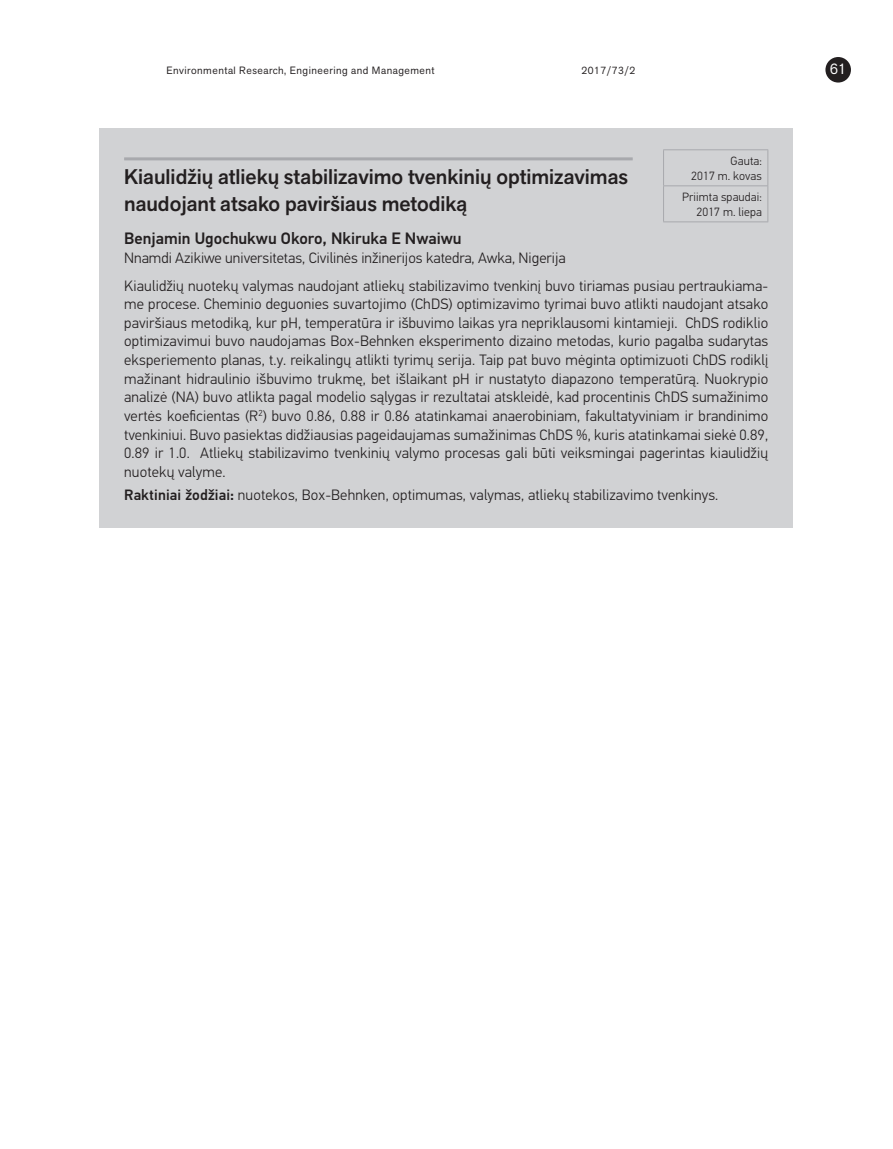
<style>
.page{position:relative;width:893px;height:1149px;background:#fff}
.page>*{position:absolute;margin:0;border:0;box-sizing:border-box;transform-origin:0 0}
.skyrelis{font:500 21px/27px "Akzid Grtsk Next";color:#231f20}
.Pavarde_EREM{font:500 16.5px "PF Din Text Pro";color:#231f20}
.pagrindinis{font:300 15px/18.6px "PF Din Text Pro";letter-spacing:.01em;color:#231f20;text-align:justify}
.Universitetas_EREM{font:300 15px "PF Din Text Pro";color:#231f20}
.t1{font:15px "Akzid Grtsk Next";color:#fff}
.pagrindinis-2{font:300 12px/15px "PF Din Text Pro";letter-spacing:.01em;color:#231f20;text-align:right}
.t2{font:10.5px "Akzid Grtsk Next";letter-spacing:.05em;color:#231f20}
.s1{font-weight:500}
</style>
<div class="page">
<div style="left:825px;top:57px;width:26px;height:25px;background:#231f20;border-radius:50%"></div>
<div style="left:99px;top:128px;width:694px;height:399px;background:#d1d2d4"></div>
<hr style="left:663px;top:149px;width:105px;height:1px;background:#a8a9ad">
<hr style="left:663px;top:150px;width:1px;height:35px;background:#a8a9ad">
<hr style="left:767px;top:150px;width:1px;height:35px;background:#a8a9ad">
<hr style="left:663px;top:185px;width:105px;height:1px;background:#a8a9ad">
<hr style="left:663px;top:186px;width:1px;height:35px;background:#a8a9ad">
<hr style="left:767px;top:186px;width:1px;height:35px;background:#a8a9ad">
<hr style="left:663px;top:221px;width:105px;height:1px;background:#a8a9ad">
<hr style="left:124px;top:157px;width:509px;height:3px;background:#a8a9ad">
<p class="t2" style="left:167px;top:63px;width:270px">Environmental Research, Engineering and Management</p>
<p class="t2" style="left:581px;top:63px;width:55px">2017/73/2</p>
<p class="t1" style="left:830px;top:59px;width:18px">61</p>
<p class="pagrindinis-2" style="left:691px;top:153px;width:72px">Gauta:<br>2017 m. kovas</p>
<p class="pagrindinis-2" style="left:682px;top:189px;width:81px">Priimta spaudai:<br>2017 m. liepa</p>
<p class="skyrelis" style="left:124px;top:163px;width:505px">Kiaulidžių atliekų stabilizavimo tvenkinių optimizavimas naudojant atsako paviršiaus metodiką</p>
<p class="Pavarde_EREM" style="left:124px;top:228px;width:339px">Benjamin Ugochukwu Okoro, Nkiruka E Nwaiwu</p>
<p class="Universitetas_EREM" style="left:124px;top:250px;width:443px">Nnamdi Azikiwe universitetas, Civilinės inžinerijos katedra, Awka, Nigerija</p>
<p class="pagrindinis" style="left:124px;top:276px;width:646px">Kiaulidžių nuotekų valymas naudojant atliekų stabilizavimo tvenkinį buvo tiriamas pusiau pertraukiama&shy;me procese. Cheminio deguonies suvartojimo (ChDS) optimizavimo tyrimai buvo atlikti naudojant atsako paviršiaus metodiką, kur pH, temperatūra ir išbuvimo laikas yra nepriklausomi kintamieji. ChDS rodiklio optimizavimui buvo naudojamas Box-Behnken eksperimento dizaino metodas, kurio pagalba sudarytas eksperiemento planas, t.y. reikalingų atlikti tyrimų serija. Taip pat buvo mėginta optimizuoti ChDS rodiklį mažinant hidraulinio išbuvimo trukmę, bet išlaikant pH ir nustatyto diapazono temperatūrą. Nuokrypio analizė (NA) buvo atlikta pagal modelio sąlygas ir rezultatai atskleidė, kad procentinis ChDS sumažinimo vertės koeficientas (R<sup>2</sup>) buvo 0.86, 0.88 ir 0.86 atatinkamai anaerobiniam, fakultatyviniam ir brandinimo tvenkiniui. Buvo pasiektas didžiausias pageidaujamas sumažinimas ChDS %, kuris atatinkamai siekė 0.89, 0.89 ir 1.0. Atliekų stabilizavimo tvenkinių valymo procesas gali būti veiksmingai pagerintas kiaulidžių nuotekų valyme.</p>
<p class="pagrindinis" style="left:124px;top:485px;width:596px"><span class="s1">Raktiniai žodžiai:</span> nuotekos, Box-Behnken, optimumas, valymas, atliekų stabilizavimo tvenkinys.</p>
</div>
